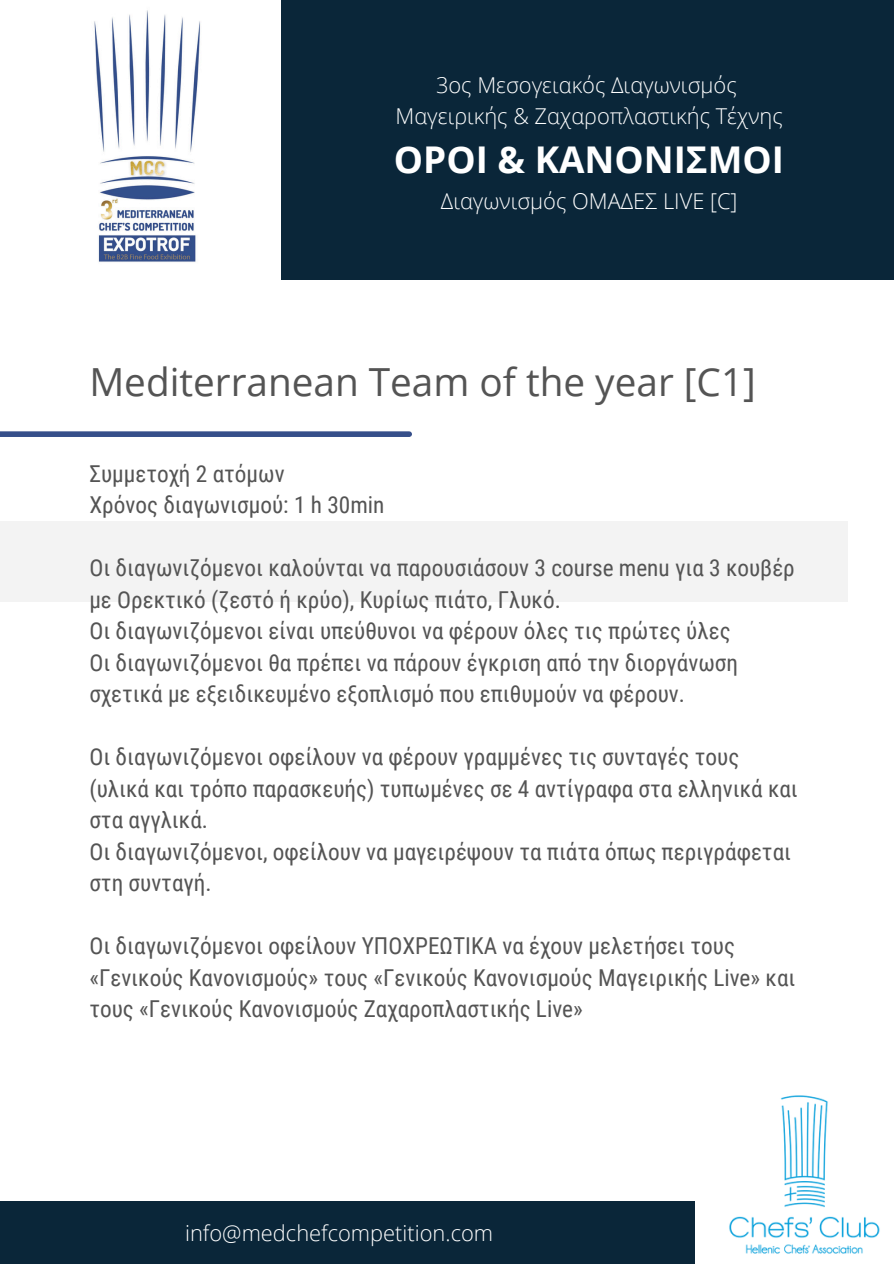
<style>
.page{position:relative;width:894px;height:1264px;background:#fff}
.page>*{position:absolute;margin:0;border:0;box-sizing:border-box;transform-origin:0 0}
.t1{font:38.7px "Open Sans";color:#545454}
.t2{font:700 36.9px "Open Sans";color:#fff}
.t3{font:23.25px/31.5px "Roboto Condensed";color:#545454}
.t4{font:300 21.9px "Open Sans";color:#fff}
</style>
<div class="page">
<div style="left:0;top:521px;width:847px;height:81px;background:#f3f3f3"></div>
<div style="left:281px;top:0;width:612px;height:279px;background:#0a2639"></div>
<div style="left:0;top:1200px;width:694px;height:63px;background:#0a2639"></div>
<div style="left:0;top:431px;width:409px;height:6px;background:#364f8a"></div>
<img style="left:94px;top:10px;width:107px;height:252px">
<img style="left:729px;top:1095px;width:151px;height:159px">
<p class="t4" style="left:436px;top:70px;width:302px">3ος Μεσογειακός Διαγωνισμός</p>
<p class="t4" style="left:395px;top:100px;width:389px">Μαγειρικής &amp; Ζαχαροπλαστικής Τέχνης</p>
<p class="t2" style="left:394px;top:134px;width:391px">ΟΡΟΙ &amp; ΚΑΝΟΝΙΣΜΟΙ</p>
<p class="t4" style="left:441px;top:185px;width:298px">Διαγωνισμός ΟΜΑΔΕΣ LIVE [C]</p>
<p class="t1" style="left:89px;top:355px;width:667px">Mediterranean Team of the year [C1]</p>
<p class="t3" style="left:89px;top:458px;width:197px">Συμμετοχή 2 ατόμων</p>
<p class="t3" style="left:89px;top:489px;width:296px">Χρόνος διαγωνισμού: 1 h 30min</p>
<p class="t3" style="left:89px;top:552px;width:706px">Οι διαγωνιζόμενοι καλούνται να παρουσιάσουν 3 course menu για 3 κουβέρ με Ορεκτικό (ζεστό ή κρύο), Κυρίως πιάτο, Γλυκό.</p>
<h1 class="t3" style="left:89px;top:615px;width:642px">Οι διαγωνιζόμενοι είναι υπεύθυνοι να φέρουν όλες τις πρώτες ύλες</h1>
<p class="t3" style="left:89px;top:647px;width:650px">Οι διαγωνιζόμενοι θα πρέπει να πάρουν έγκριση από την διοργάνωση σχετικά με εξειδικευμένο εξοπλισμό που επιθυμούν να φέρουν.</p>
<h2 class="t3" style="left:89px;top:741px;width:709px">Οι διαγωνιζόμενοι οφείλουν να φέρουν γραμμένες τις συνταγές τους (υλικά και τρόπο παρασκευής) τυπωμένες σε 4 αντίγραφα στα ελληνικά και στα αγγλικά.</h2>
<p class="t3" style="left:89px;top:836px;width:703px">Οι διαγωνιζόμενοι, οφείλουν να μαγειρέψουν τα πιάτα όπως περιγράφεται στη συνταγή.</p>
<p class="t3" style="left:89px;top:930px;width:707px">Οι διαγωνιζόμενοι οφείλουν ΥΠΟΧΡΕΩΤΙΚΑ να έχουν μελετήσει τους «Γενικούς Κανονισμούς» τους «Γενικούς Κανονισμούς Μαγειρικής Live» και τους «Γενικούς Κανονισμούς Ζαχαροπλαστικής Live»</p>
<p class="t4" style="left:185px;top:1217px;width:309px">info@medchefcompetition.com</p>
</div>
